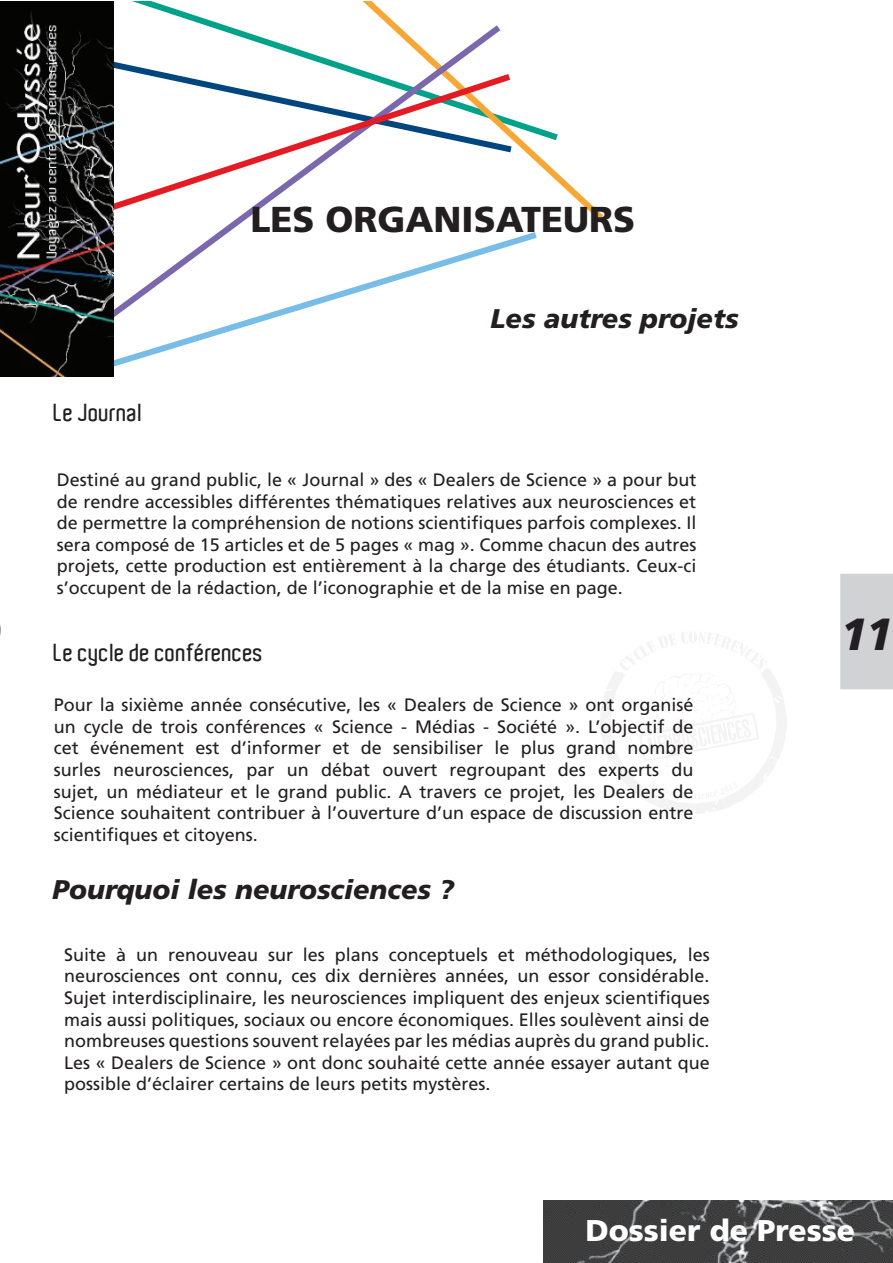
<style>
.page{position:relative;width:893px;height:1263px;background:#fff}
.page>*{position:absolute;margin:0;border:0;box-sizing:border-box;transform-origin:0 0}
.t1{font:italic 900 45px "Frutiger";color:#231f20}
.t2{font:900 36px "Frutiger";color:#231f20}
.t3{font:900 30px "Frutiger";color:#fff}
.t4{font:italic 900 27px "Frutiger";color:#231f20}
.t5{font:600 24px "Aldo";color:#231f20}
.t6{font:18px/21.6px "Frutiger";color:#231f20;text-align:justify}
</style>
<div class="page">
<svg style="left:132px;top:1px;width:72px;height:18px"></svg>
<svg style="left:204px;top:1px;width:399px;height:219px"></svg>
<svg style="left:114px;top:19px;width:393px;height:50px"></svg>
<svg style="left:114px;top:69px;width:403px;height:158px"></svg>
<svg style="left:73px;top:227px;width:464px;height:150px"></svg>
<img style="left:543px;top:1201px;width:349px;height:62px">
<img style="left:0;top:1px;width:114px;height:375px">
<div style="left:840px;top:574px;width:52px;height:115px;background:#d1d2d4;border:2px solid #d1d2d4"></div>
<h2 class="t2" style="left:251px;top:198px;width:386px">LES ORGANISATEURS</h2>
<h3 class="t5" style="left:54px;top:401px;width:90px">Le Journal</h3>
<h3 class="t4" style="left:491px;top:303px;width:250px">Les autres projets</h3>
<p class="t6" style="left:57px;top:469px;width:641px">Destiné au grand public, le « Journal » des « Dealers de Science » a pour but de rendre accessibles différentes thématiques relatives aux neurosciences et de permettre la compréhension de notions scientifiques parfois complexes. Il sera composé de 15 articles et de 5 pages « mag ». Comme chacun des autres projets, cette production est entièrement à la charge des étudiants. Ceux-ci s’occupent de la rédaction, de l’iconographie et de la mise en page.</p>
<h3 class="t5" style="left:54px;top:640px;width:211px">Le cycle de conférences</h3>
<p class="t6" style="left:54px;top:694px;width:641px">Pour la sixième année consécutive, les « Dealers de Science » ont organisé un cycle de trois conférences « Science - Médias - Société ». L’objectif de cet événement est d’informer et de sensibiliser le plus grand nombre surles neurosciences, par un débat ouvert regroupant des experts du sujet, un médiateur et le grand public. A travers ce projet, les Dealers de Science souhaitent contribuer à l’ouverture d’un espace de discussion entre scientifiques et citoyens.</p>
<h3 class="t4" style="left:53px;top:873px;width:403px">Pourquoi les neurosciences ?</h3>
<p class="t6" style="left:64px;top:943px;width:647px">Suite à un renouveau sur les plans conceptuels et méthodologiques, les neurosciences ont connu, ces dix dernières années, un essor considérable.<br>Sujet interdisciplinaire, les neurosciences impliquent des enjeux scientifiques mais aussi politiques, sociaux ou encore économiques. Elles soulèvent ainsi de nombreuses questions souvent relayées par les médias auprès du grand public.<br>Les « Dealers de Science » ont donc souhaité cette année essayer autant que possible d’éclairer certains de leurs petits mystères.</p>
<h1 class="t1" style="left:840px;top:608px;width:54px">11</h1>
<h3 class="t3" style="left:585px;top:1212px;width:271px">Dossier de Presse</h3>
</div>
